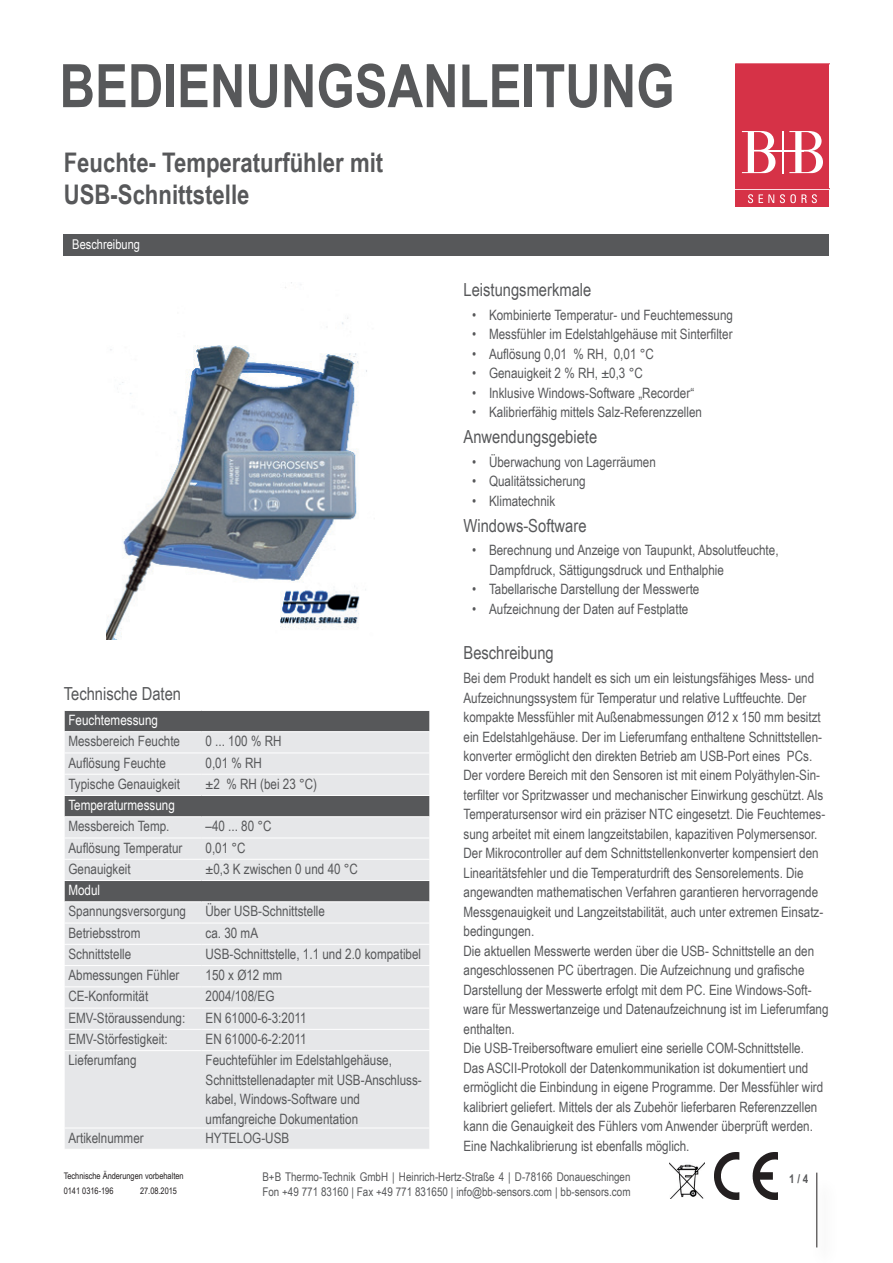
<style>
.page{position:relative;width:893px;height:1263px;background:#fff}
.page>*{position:absolute;margin:0;border:0;box-sizing:border-box;transform-origin:0 0}
.t1{font:700 60px "Arial Narrow";color:#57585a}
.t2{font:700 27px/32.4px "Arial Narrow";color:#57585a}
.t3{font:18px "Arial Narrow";color:#57585a}
.t4{font:14.25px/19.5px "Arial Narrow";color:#57585a}
.t5{font:14.25px "Arial Narrow";color:#fff}
.t6{font:13.5px "Arial Narrow";color:#fff}
.t7{font:12px/14.4px "Arial Narrow";color:#57585a}
.t8{font:700 12px "Arial Narrow";color:#57585a}
.t9{font:9px/15px "Arial Narrow";color:#231f20}
</style>
<div class="page">
<div style="left:64px;top:234px;width:765px;height:21px;background:#57585a"></div>
<img style="left:106px;top:287px;width:261px;height:352px">
<div style="left:65px;top:1051px;width:364px;height:98px;background:#e6e7e9"></div>
<svg style="left:64px;top:710px;width:366px;height:340px;background:#cdced0"></svg>
<hr style="left:64px;top:1127px;width:137px;height:1px;background:#fff">
<hr style="left:201px;top:1127px;width:229px;height:1px;background:#fff">
<div style="left:736px;top:190px;width:93px;height:17px;background:#d63247"></div>
<svg style="left:736px;top:64px;width:93px;height:139px"></svg>
<hr style="left:816px;top:1172px;width:1px;height:75px;background:#231f20">
<img style="left:715px;top:1152px;width:62px;height:47px">
<img style="left:670px;top:1162px;width:35px;height:36px">
<h1 class="t1" style="left:60px;top:41px;width:617px">BEDIENUNGSANLEITUNG</h1>
<h2 class="t2" style="left:64px;top:145px;width:321px">Feuchte- Temperaturfühler mit<br>USB-Schnittstelle</h2>
<p class="t6" style="left:72px;top:235px;width:69px">Beschreibung</p>
<p class="t3" style="left:463px;top:276px;width:129px">Leistungsmerkmale</p>
<p class="t4" style="left:472px;top:304px;width:263px">• Kombinierte Temperatur- und Feuchtemessung</p>
<p class="t4" style="left:472px;top:324px;width:262px">• Messfühler im Edelstahlgehäuse mit Sinterfilter</p>
<p class="t4" style="left:472px;top:343px;width:183px">• Auflösung 0,01 % RH, 0,01 °C</p>
<p class="t4" style="left:472px;top:363px;width:172px">• Genauigkeit 2 % RH, ±0,3 °C</p>
<p class="t4" style="left:472px;top:382px;width:224px">• Inklusive Windows-Software „Recorder“</p>
<p class="t4" style="left:472px;top:402px;width:232px">• Kalibrierfähig mittels Salz-Referenzzellen</p>
<p class="t3" style="left:463px;top:423px;width:135px">Anwendungsgebiete</p>
<p class="t4" style="left:472px;top:451px;width:185px">• Überwachung von Lagerräumen</p>
<p class="t4" style="left:472px;top:471px;width:115px">• Qualitätssicherung</p>
<p class="t4" style="left:472px;top:490px;width:85px">• Klimatechnik</p>
<p class="t3" style="left:463px;top:512px;width:125px">Windows-Software</p>
<p class="t4" style="left:489px;top:540px;width:291px;text-indent:-17px">• Berechnung und Anzeige von Taupunkt, Absolutfeuchte,<br>Dampfdruck, Sättigungsdruck und Enthalphie</p>
<p class="t4" style="left:472px;top:579px;width:229px">• Tabellarische Darstellung der Messwerte</p>
<p class="t4" style="left:472px;top:599px;width:218px">• Aufzeichnung der Daten auf Festplatte</p>
<p class="t3" style="left:463px;top:640px;width:92px">Beschreibung</p>
<p class="t4" style="left:463px;top:668px;width:367px">Bei dem Produkt handelt es sich um ein leistungsfähiges Mess- und Aufzeichnungssystem für Temperatur und relative Luftfeuchte. Der kompakte Messfühler mit Außenabmessungen Ø12 x 150 mm besitzt ein Edelstahlgehäuse. Der im Lieferumfang enthaltene Schnittstellen&shy;konverter ermöglicht den direkten Betrieb am USB-Port eines PCs.<br>Der vordere Bereich mit den Sensoren ist mit einem Polyäthylen-Sin&shy;terfilter vor Spritzwasser und mechanischer Einwirkung geschützt. Als Temperatursensor wird ein präziser NTC eingesetzt. Die Feuchtemes&shy;sung arbeitet mit einem langzeitstabilen, kapazitiven Polymersensor.<br>Der Mikrocontroller auf dem Schnittstellenkonverter kompensiert den Linearitätsfehler und die Temperaturdrift des Sensorelements. Die angewandten mathematischen Verfahren garantieren hervorragende Messgenauigkeit und Langzeitstabilität, auch unter extremen Einsatz&shy;bedingungen.<br>Die aktuellen Messwerte werden über die USB- Schnittstelle an den angeschlossenen PC übertragen. Die Aufzeichnung und grafische Darstellung der Messwerte erfolgt mit dem PC. Eine Windows-Soft&shy;ware für Messwertanzeige und Datenaufzeichnung ist im Lieferumfang enthalten.<br>Die USB-Treibersoftware emuliert eine serielle COM-Schnittstelle.<br>Das ASCII-Protokoll der Datenkommunikation ist dokumentiert und ermöglicht die Einbindung in eigene Programme. Der Messfühler wird kalibriert geliefert. Mittels der als Zubehör lieferbaren Referenzzellen kann die Genauigkeit des Fühlers vom Anwender überprüft werden.<br>Eine Nachkalibrierung ist ebenfalls möglich.</p>
<p class="t7" style="left:262px;top:1169px;width:370px">B+B Thermo-Technik GmbH | Heinrich-Hertz-Straße 4 | D-78166 Donaueschingen<br>Fon +49 771 83160 | Fax +49 771 831650 | info@bb-sensors.com | bb-sensors.com</p>
<p class="t8" style="left:789px;top:1170px;width:21px">1 / 4</p>
<p class="t3" style="left:64px;top:680px;width:119px">Technische Daten</p>
<p class="t5" style="left:68px;top:709px;width:91px">Feuchtemessung</p>
<p class="t4" style="left:68px;top:731px;width:113px">Messbereich Feuchte</p>
<p class="t4" style="left:206px;top:731px;width:77px">0 ... 100 % RH</p>
<p class="t4" style="left:68px;top:752px;width:99px">Auflösung Feuchte</p>
<p class="t4" style="left:206px;top:752px;width:58px">0,01 % RH</p>
<p class="t4" style="left:68px;top:773px;width:113px">Typische Genauigkeit</p>
<p class="t4" style="left:206px;top:773px;width:113px">±2 % RH (bei 23 °C)</p>
<p class="t5" style="left:68px;top:795px;width:108px">Temperaturmessung</p>
<p class="t4" style="left:68px;top:816px;width:103px">Messbereich Temp.</p>
<p class="t4" style="left:206px;top:816px;width:68px">–40 ... 80 °C</p>
<p class="t4" style="left:68px;top:837px;width:116px">Auflösung Temperatur</p>
<p class="t4" style="left:206px;top:837px;width:42px">0,01 °C</p>
<p class="t4" style="left:68px;top:858px;width:64px">Genauigkeit</p>
<p class="t4" style="left:206px;top:858px;width:154px">±0,3 K zwischen 0 und 40 °C</p>
<p class="t5" style="left:68px;top:880px;width:33px">Modul</p>
<p class="t4" style="left:68px;top:901px;width:119px">Spannungsversorgung</p>
<p class="t4" style="left:206px;top:901px;width:121px">Über USB-Schnittstelle</p>
<p class="t4" style="left:68px;top:922px;width:74px">Betriebsstrom</p>
<p class="t4" style="left:206px;top:922px;width:54px">ca. 30 mA</p>
<p class="t4" style="left:68px;top:944px;width:64px">Schnittstelle</p>
<p class="t4" style="left:206px;top:944px;width:217px">USB-Schnittstelle, 1.1 und 2.0 kompatibel</p>
<p class="t4" style="left:68px;top:965px;width:113px">Abmessungen Fühler</p>
<p class="t4" style="left:206px;top:965px;width:78px">150 x Ø12 mm</p>
<p class="t4" style="left:68px;top:986px;width:81px">CE-Konformität</p>
<p class="t4" style="left:206px;top:986px;width:70px">2004/108/EG</p>
<p class="t4" style="left:68px;top:1007px;width:118px">EMV-Störaussendung:</p>
<p class="t4" style="left:206px;top:1007px;width:103px">EN 61000-6-3:2011</p>
<p class="t4" style="left:68px;top:1029px;width:101px">EMV-Störfestigkeit:</p>
<p class="t4" style="left:206px;top:1029px;width:103px">EN 61000-6-2:2011</p>
<p class="t4" style="left:68px;top:1050px;width:70px">Lieferumfang</p>
<p class="t4" style="left:206px;top:1050px;width:218px">Feuchtefühler im Edelstahlgehäuse, Schnittstellenadapter mit USB-Anschluss&shy;kabel, Windows-Software und umfangreiche Dokumentation</p>
<p class="t4" style="left:68px;top:1127px;width:77px">Artikelnummer</p>
<p class="t4" style="left:206px;top:1127px;width:85px">HYTELOG-USB</p>
<p class="t9" style="left:64px;top:1168px;width:121px">Technische Änderungen vorbehalten<br>0141 0316-196</p>
<p class="t9" style="left:140px;top:1183px;width:38px">27.08.2015</p>
</div>
